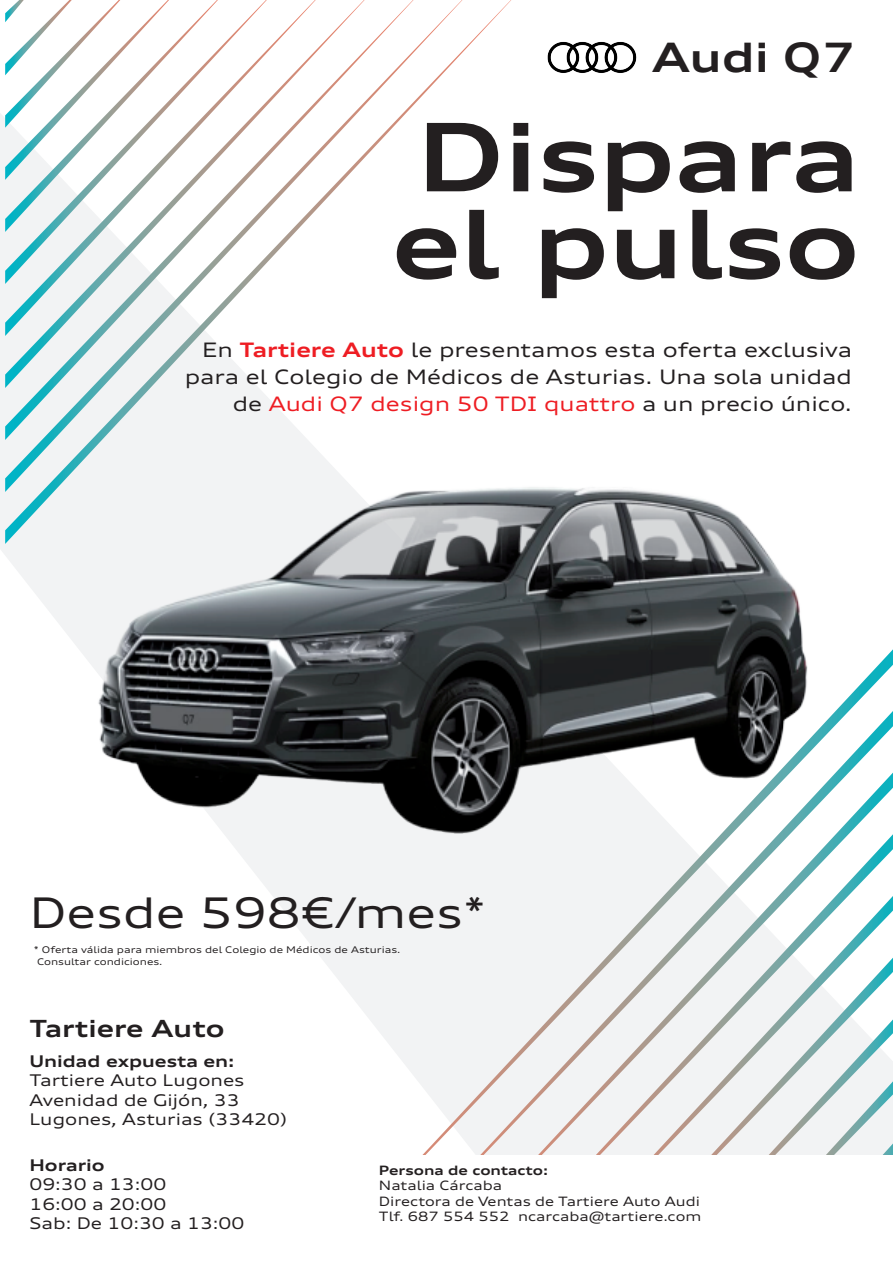
<style>
.page{position:relative;width:893px;height:1263px;background:#fff}
.page>*{position:absolute;margin:0;border:0;box-sizing:border-box;transform-origin:0 0}
.t1{font:700 expanded 94.5px/86.8px "Audi Type";color:#231f20}
.t2{font:expanded 42.15px "Audi Type";color:#231f20}
.t3{font:700 expanded 40.5px "Audi Type";color:#231f20}
.t4{font:700 expanded 23.7px "Audi Type";color:#231f20}
.t5{font:expanded 19.95px/26.5px "Audi Type";color:#231f20;text-align:right}
.t6{font:expanded 16.2px/19.4px "Audi Type";color:#231f20}
.t7{font:700 expanded 16.2px "Audi Type";color:#231f20}
.t8{font:expanded 12.9px/15.5px "Audi Type";color:#231f20}
.t9{font:700 expanded 12.9px "Audi Type";color:#231f20}
.t10{font:expanded 9.15px/11.9px "Audi Type";color:#231f20}
.s1{font-weight:700;color:#ee1d23}
.s2{color:#ee1d23}
</style>
<div class="page">
<svg style="left:5px;top:0;width:506px;height:357px"></svg>
<svg style="left:342px;top:984px;width:551px;height:171px"></svg>
<img style="left:547px;top:42px;width:90px;height:31px">
<img style="left:0;top:357px;width:893px;height:627px">
<h3 class="t3" style="left:652px;top:30px;width:205px">Audi Q7</h3>
<h1 class="t1" style="left:392px;top:111px;width:469px">Dispara el pulso</h1>
<p class="t5" style="left:185px;top:336px;width:669px">En <span class="s1">Tartiere Auto</span> le presentamos esta oferta exclusiva para el Colegio de Médicos de Asturias. Una sola unidad de <span class="s2">Audi Q7 design 50 TDI quattro</span> a un precio único.</p>
<h2 class="t2" style="left:29px;top:885px;width:458px">Desde 598€/mes*</h2>
<p class="t10" style="left:37px;top:943px;width:365px;text-indent:-3px">* Oferta válida para miembros del Colegio de Médicos de Asturias.<br>Consultar condiciones.</p>
<p class="t4" style="left:29px;top:1013px;width:197px">Tartiere Auto</p>
<p class="t7" style="left:29px;top:1050px;width:207px">Unidad expuesta en:</p>
<p class="t6" style="left:29px;top:1070px;width:259px">Tartiere Auto Lugones<br>Avenidad de Gijón, 33<br>Lugones, Asturias (33420)</p>
<p class="t7" style="left:29px;top:1154px;width:77px">Horario</p>
<p class="t6" style="left:29px;top:1174px;width:216px">09:30 a 13:00<br>16:00 a 20:00<br>Sab: De 10:30 a 13:00</p>
<p class="t9" style="left:379px;top:1161px;width:171px">Persona de contacto:</p>
<p class="t8" style="left:379px;top:1177px;width:324px">Natalia Cárcaba<br>Directora de Ventas de Tartiere Auto Audi<br>Tlf. 687 554 552 ncarcaba@tartiere.com</p>
</div>
